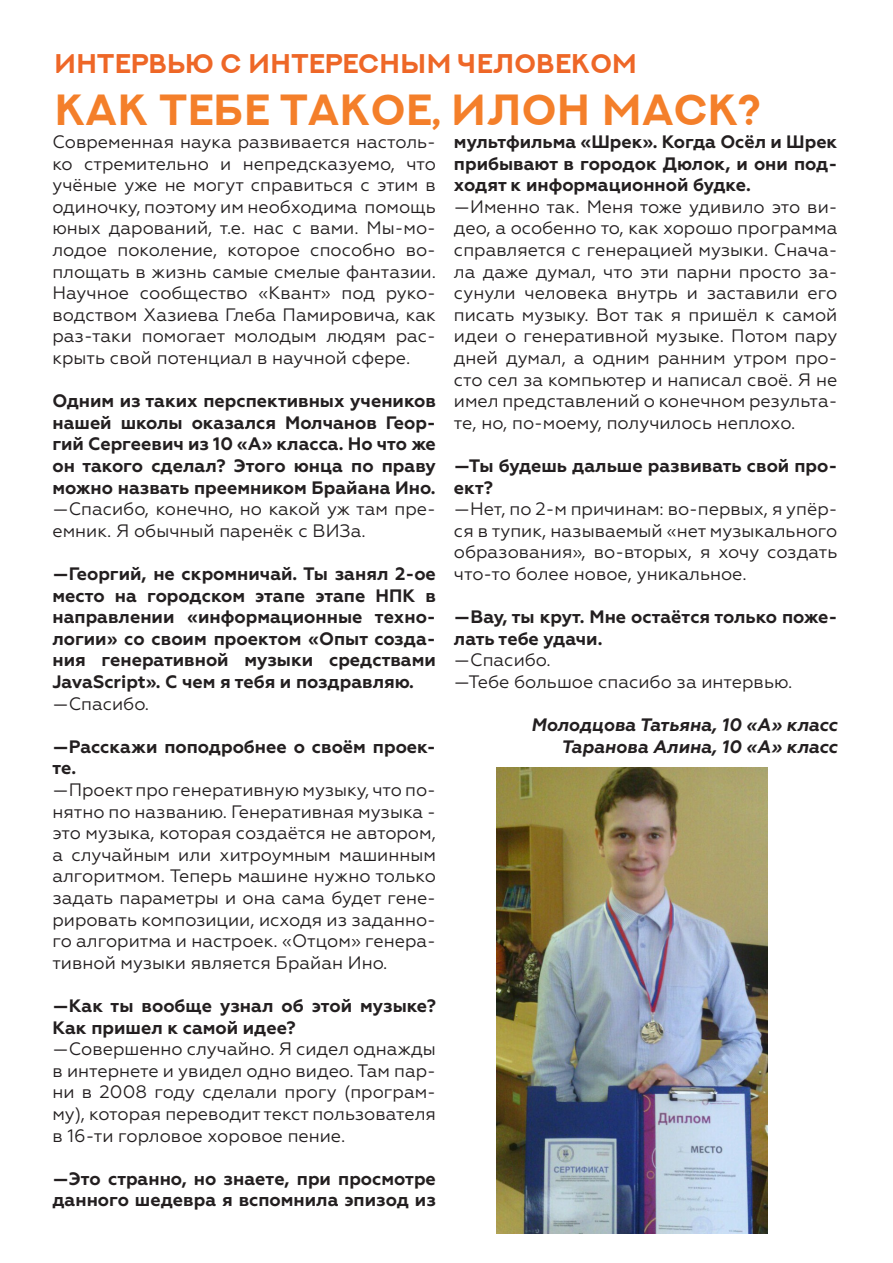
<style>
.page{position:relative;width:893px;height:1263px;background:#fff}
.page>*{position:absolute;margin:0;border:0;box-sizing:border-box;transform-origin:0 0}
.t1{font:700 43.5px "NEXTART";color:#f47f2a}
.t2{font:700 27px "NEXTART";color:#ee6727}
.t3{font:18px/21.6px "Geometria";color:#231f20;text-align:justify}
.t4{font:700 18px/21.6px "Geometria";color:#231f20}
.t5{font:italic 700 18px "Geometria";color:#231f20}
</style>
<div class="page">
<img style="left:497px;top:767px;width:270px;height:466px">
<p class="t2" style="left:54px;top:48px;width:585px">Интервью с интересным человеком</p>
<p class="t1" style="left:54px;top:85px;width:707px">кАК ТЕБЕ ТАКОЕ, ИЛОН МАСК?</p>
<p class="t3" style="left:52px;top:131px;width:385px">Современная наука развивается настоль&shy;ко стремительно и непредсказуемо, что учёные уже не могут справиться с этим в одиночку, поэтому им необходима помощь юных дарований, т.е. нас с вами. Мы-мо&shy;лодое поколение, которое способно во&shy;площать в жизнь самые смелые фантазии.<br>Научное сообщество «Квант» под руко&shy;водством Хазиева Глеба Памировича, как раз-таки помогает молодым людям рас&shy;крыть свой потенциал в научной сфере.</p>
<p class="t4" style="left:52px;top:390px;width:385px;text-align:justify">Одним из таких перспективных учеников нашей школы оказался Молчанов Геор&shy;гий Сергеевич из 10 «А» класса. Но что же он такого сделал? Этого юнца по праву можно назвать преемником Брайана Ино.</p>
<p class="t3" style="left:52px;top:498px;width:385px">—Спасибо, конечно, но какой уж там пре&shy;емник. Я обычный паренёк с ВИЗа.</p>
<p class="t4" style="left:52px;top:563px;width:385px;text-align:justify">—Георгий, не скромничай. Ты занял 2-ое место на городском этапе этапе НПК в направлении «информационные техно&shy;логии» со своим проектом «Опыт созда&shy;ния генеративной музыки средствами JavaScript». С чем я тебя и поздравляю.</p>
<p class="t3" style="left:52px;top:692px;width:98px">—Спасибо.</p>
<p class="t4" style="left:52px;top:736px;width:385px">—Расскажи поподробнее о своём проек&shy;те.</p>
<p class="t3" style="left:52px;top:779px;width:385px">—Проект про генеративную музыку, что по&shy;нятно по названию. Генеративная музыка - это музыка, которая создаётся не автором, а случайным или хитроумным машинным алгоритмом. Теперь машине нужно только задать параметры и она сама будет гене&shy;рировать композиции, исходя из заданно&shy;го алгоритма и настроек. «Отцом» генера&shy;тивной музыки является Брайан Ино.</p>
<p class="t4" style="left:52px;top:995px;width:385px">—Как ты вообще узнал об этой музыке?<br>Как пришел к самой идее?</p>
<p class="t3" style="left:52px;top:1038px;width:385px">—Совершенно случайно. Я сидел однажды в интернете и увидел одно видео. Там пар&shy;ни в 2008 году сделали прогу (програм&shy;му), которая переводит текст пользователя в 16-ти горловое хоровое пение.</p>
<p class="t4" style="left:52px;top:1168px;width:385px">—Это странно, но знаете, при просмотре данного шедевра я вспомнила эпизод из</p>
<p class="t4" style="left:454px;top:131px;width:385px;text-align:justify">мультфильма «Шрек». Когда Осёл и Шрек прибывают в городок Дюлок, и они под&shy;ходят к информационной будке.</p>
<p class="t3" style="left:454px;top:196px;width:385px">—Именно так. Меня тоже удивило это ви&shy;део, а особенно то, как хорошо программа справляется с генерацией музыки. Снача&shy;ла даже думал, что эти парни просто за&shy;сунули человека внутрь и заставили его писать музыку. Вот так я пришёл к самой идеи о генеративной музыке. Потом пару дней думал, а одним ранним утром про&shy;сто сел за компьютер и написал своё. Я не имел представлений о конечном результа&shy;те, но, по-моему, получилось неплохо.</p>
<p class="t4" style="left:454px;top:455px;width:385px">—Ты будешь дальше развивать свой про&shy;ект?</p>
<p class="t3" style="left:454px;top:498px;width:385px">—Нет, по 2-м причинам: во-первых, я упёр&shy;ся в тупик, называемый «нет музыкального образования», во-вторых, я хочу создать что-то более новое, уникальное.</p>
<p class="t4" style="left:454px;top:606px;width:385px">—Вау, ты крут. Мне остаётся только поже&shy;лать тебе удачи.</p>
<p class="t3" style="left:454px;top:649px;width:98px">—Спасибо.</p>
<p class="t3" style="left:454px;top:671px;width:340px">—Тебе большое спасибо за интервью.</p>
<p class="t5" style="left:531px;top:714px;width:308px">Молодцова Татьяна, 10 «А» класс</p>
<p class="t5" style="left:561px;top:736px;width:278px">Таранова Алина, 10 «А» класс</p>
</div>
